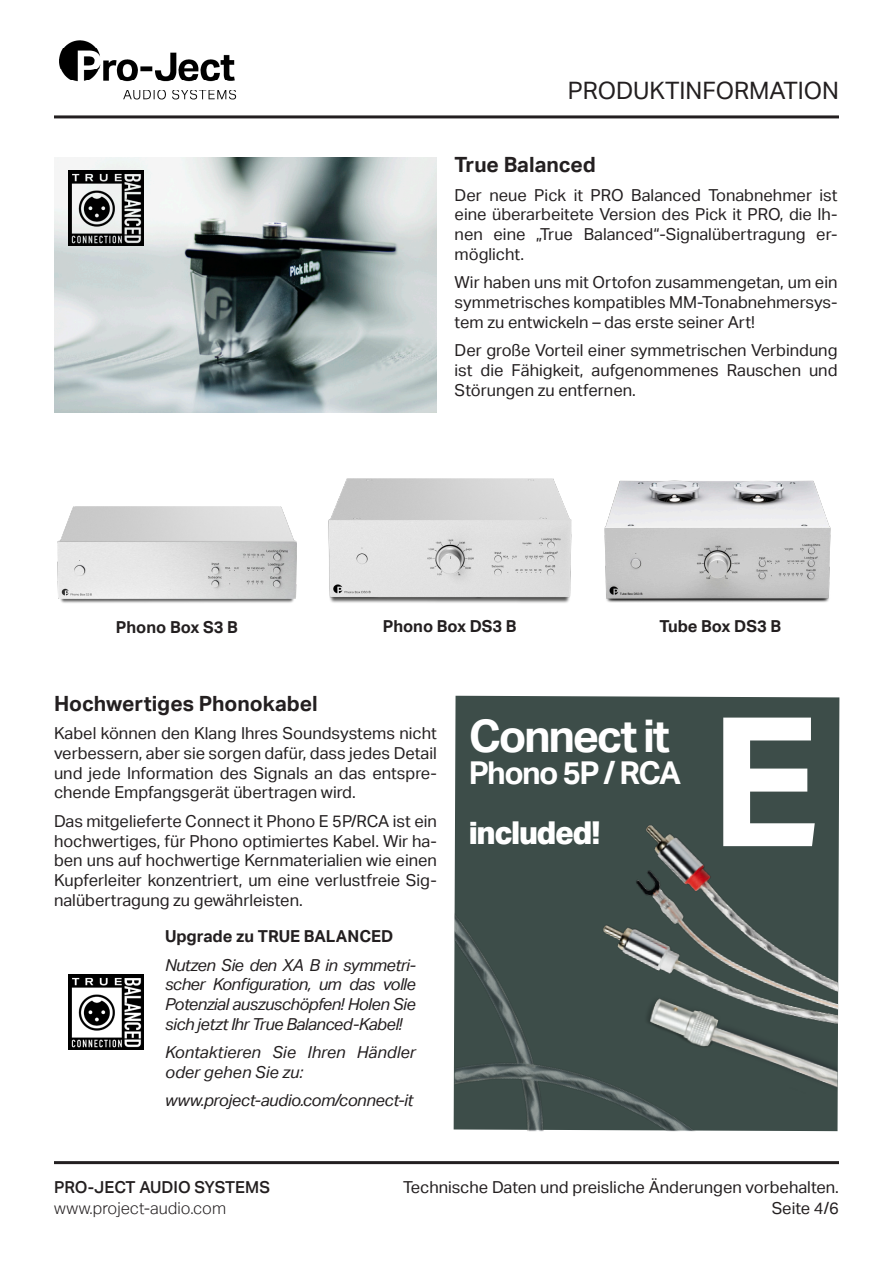
<style>
.page{position:relative;width:893px;height:1263px;background:#fff}
.page>*{position:absolute;margin:0;border:0;box-sizing:border-box;transform-origin:0 0}
.t1{font:700 180px "Aktiv Grotesk Trial";color:#fff}
.t2{font:700 45px "Aktiv Grotesk Trial";letter-spacing:-.05em;color:#fff}
.t3{font:700 31.5px "Aktiv Grotesk Trial";letter-spacing:-.05em;color:#fff}
.t4{font:800 31.5px "Aktiv Grotesk Trial";letter-spacing:-.045em;color:#fff}
.t5{font:24px "Aktiv Grotesk Trial";color:#231f20}
.t6{font:700 21px "Aktiv Grotesk Trial";color:#231f20}
.t7{font:16.5px/19.8px "Aktiv Grotesk Trial";color:#231f20;text-align:justify}
.t8{font:italic 16.5px/19.8px "Aktiv Grotesk Trial";letter-spacing:-.02em;color:#231f20;text-align:justify}
.t9{font:700 16.5px "Aktiv Grotesk Trial";color:#231f20}
.t10{font:italic 16.5px/19.8px "Aktiv Grotesk Trial";color:#231f20}
.t11{font:300 16.5px "Aktiv Grotesk Trial";color:#231f20}
.t12{font:500 16.5px "Aktiv Grotesk Trial";color:#231f20}
</style>
<div class="page">
<img style="left:59px;top:40px;width:178px;height:59px">
<hr style="left:54px;top:115px;width:785px;height:3px;background:#231f20">
<hr style="left:54px;top:1161px;width:785px;height:3px;background:#231f20">
<img style="left:54px;top:157px;width:383px;height:255px">
<img style="left:68px;top:171px;width:75px;height:75px">
<img style="left:57px;top:506px;width:240px;height:97px">
<img style="left:328px;top:478px;width:243px;height:125px">
<img style="left:604px;top:480px;width:227px;height:123px">
<div style="left:454px;top:696px;width:385px;height:435px;background:#3d4d49"></div>
<img style="left:455px;top:881px;width:163px;height:250px">
<img style="left:598px;top:808px;width:239px;height:242px">
<img style="left:618px;top:958px;width:219px;height:174px">
<img style="left:69px;top:974px;width:75px;height:75px">
<h3 class="t5" style="left:568px;top:77px;width:273px">PRODUKTINFORMATION</h3>
<p class="t6" style="left:455px;top:153px;width:143px">True Balanced</p>
<p class="t7" style="left:455px;top:185px;width:384px">Der neue Pick it PRO Balanced Tonabnehmer ist eine überarbeitete Version des Pick it PRO, die Ih&shy;nen eine „True Balanced“-Signalübertragung er&shy;möglicht.</p>
<p class="t7" style="left:455px;top:273px;width:384px">Wir haben uns mit Ortofon zusammengetan, um ein symmetrisches kompatibles MM-Tonabnehmersys&shy;tem zu entwickeln – das erste seiner Art!</p>
<p class="t7" style="left:455px;top:341px;width:384px">Der große Vorteil einer symmetrischen Verbindung ist die Fähigkeit, aufgenommenes Rauschen und Störungen zu entfernen.</p>
<p class="t9" style="left:116px;top:618px;width:123px">Phono Box S3 B</p>
<p class="t9" style="left:383px;top:617px;width:135px">Phono Box DS3 B</p>
<p class="t9" style="left:659px;top:617px;width:123px">Tube Box DS3 B</p>
<p class="t6" style="left:54px;top:691px;width:265px">Hochwertiges Phonokabel</p>
<p class="t7" style="left:54px;top:723px;width:384px">Kabel können den Klang Ihres Soundsystems nicht verbessern, aber sie sorgen dafür, dass jedes Detail und jede Information des Signals an das entspre&shy;chende Empfangsgerät übertragen wird.</p>
<p class="t7" style="left:54px;top:811px;width:384px">Das mitgelieferte Connect it Phono E 5P/RCA ist ein hochwertiges, für Phono optimiertes Kabel. Wir ha&shy;ben uns auf hochwertige Kernmaterialien wie einen Kupferleiter konzentriert, um eine verlustfreie Sig&shy;nalübertragung zu gewährleisten.</p>
<p class="t9" style="left:165px;top:927px;width:230px">Upgrade zu TRUE BALANCED</p>
<p class="t8" style="left:165px;top:955px;width:252px">Nutzen Sie den XA B in symmetri&shy;scher Konfiguration, um das volle Potenzial auszuschöpfen! Holen Sie sich jetzt Ihr True Balanced-Kabel!</p>
<p class="t10" style="left:165px;top:1043px;width:252px">Kontaktieren Sie Ihren Händler oder gehen Sie zu:</p>
<p class="t8" style="left:165px;top:1091px;width:250px">www.project-audio.com/connect-it</p>
<p class="t2" style="left:469px;top:710px;width:203px">Connect it</p>
<p class="t3" style="left:469px;top:755px;width:214px">Phono 5P / RCA</p>
<p class="t4" style="left:469px;top:812px;width:133px">included!</p>
<p class="t1" style="left:710px;top:679px;width:110px">E</p>
<p class="t12" style="left:54px;top:1178px;width:217px">PRO-JECT AUDIO SYSTEMS</p>
<p class="t11" style="left:54px;top:1199px;width:174px">www.project-audio.com</p>
<p class="t7" style="left:403px;top:1177px;width:437px;line-height:21px;text-align:right">Technische Daten und preisliche Änderungen vorbehalten.<br>Seite 4/6</p>
</div>
